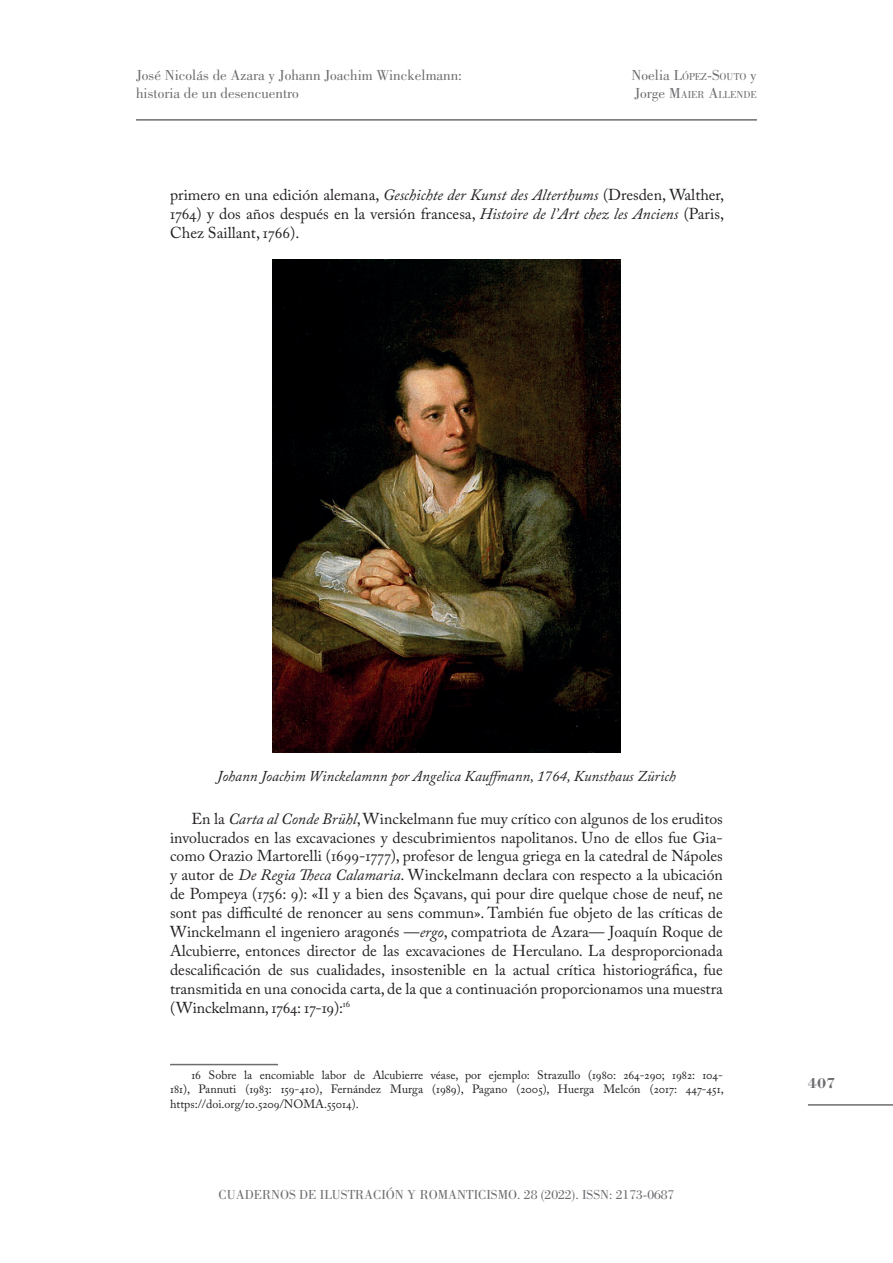
<style>
.page{position:relative;width:893px;height:1263px;background:#fff}
.page>*{position:absolute;margin:0;border:0;box-sizing:border-box;transform-origin:0 0}
.Texto{font:15.75px/18.9px "Adobe Caslon Pro";color:#231f20;text-align:justify}
.Encabezado{font:15px/18px "Bodoni Std";color:#6c6d70}
.pie_foto{font:italic 15px "Adobe Caslon Pro";color:#231f20}
.t1{font:700 15px "Bodoni Std";color:#6c6d70}
.t2{font:13.5px "Bodoni Std";color:#6c6d70}
.Notas{font:12px/14.4px "Adobe Caslon Pro";color:#231f20;text-align:justify}
.Encabezado-2{font:10.5px/18px "Bodoni Std";color:#6c6d70}
.s1{font-size:15px}
.s2{font-style:italic}
</style>
<div class="page">
<hr style="left:136px;top:119px;width:621px;height:2px;background:#6c6d70">
<hr style="left:808px;top:1104px;width:85px;height:2px;background:#6c6d70">
<img style="left:273px;top:259px;width:347px;height:494px">
<hr style="left:170px;top:1064px;width:108px;height:1px;background:#6c6d70">
<p class="Encabezado" style="left:136px;top:66px;width:327px">José Nicolás de Azara y Johann Joachim Winckelmann: historia de un desencuentro</p>
<p class="Encabezado-2" style="left:632px;top:67px;width:127px"><span class="s1">Noelia</span> <span class="s1">L</span>ÓPEZ<span class="s1">-S</span>OUTO <span class="s1">y<br>Jorge</span> <span class="s1">M</span>AIER <span class="s1">A</span>LLENDE</p>
<p class="Texto" style="left:170px;top:185px;width:555px">primero en una edición alemana, <span class="s2">Geschichte der Kunst des Alterthums</span> (Dresden, Walther, 1764) y dos años después en la versión francesa, <span class="s2">Histoire de l’Art chez les Anciens</span> (Paris, Chez Saillant, 1766).</p>
<p class="pie_foto" style="left:217px;top:767px;width:460px">Johann Joachim Winckelamnn por Angelica Kauffmann, 1764, Kunsthaus Zürich</p>
<p class="Texto" style="left:170px;top:809px;width:554px;text-indent:21px">En la <span class="s2">Carta al Conde Brühl</span>, Winckelmann fue muy crítico con algunos de los eruditos involucrados en las excavaciones y descubrimientos napolitanos. Uno de ellos fue Gia&shy;como Orazio Martorelli (1699-1777), profesor de lengua griega en la catedral de Nápoles y autor de <span class="s2">De Regia Theca Calamaria</span>. Winckelmann declara con respecto a la ubicación de Pompeya (1756: 9): «Il y a bien des Sçavans, qui pour dire quelque chose de neuf, ne sont pas difficulté de renoncer au sens commun». También fue objeto de las críticas de Winckelmann el ingeniero aragonés —<span class="s2">ergo</span>, compatriota de Azara— Joaquín Roque de Alcubierre, entonces director de las excavaciones de Herculano. La desproporcionada descalificación de sus cualidades, insostenible en la actual crítica historiográfica, fue transmitida en una conocida carta, de la que a continuación proporcionamos una muestra (Winckelmann, 1764: 17-19):<sup>16</sup></p>
<p class="Notas" style="left:170px;top:1067px;width:555px;text-indent:21px">16 Sobre la encomiable labor de Alcubierre véase, por ejemplo: Strazullo (1980: 264-290; 1982: 104- 181), Pannuti (1983: 159-410), Fernández Murga (1989), Pagano (2005), Huerga Melcón (2017: 447-451, https://doi.org/10.5209/NOMA.55014).</p>
<p class="t2" style="left:219px;top:1187px;width:457px">CUADERNOS DE ILUSTRACIÓN Y ROMANTICISMO. 28 (2022). ISSN: 2173-0687</p>
<p class="t1" style="left:808px;top:1074px;width:29px">407</p>
</div>
